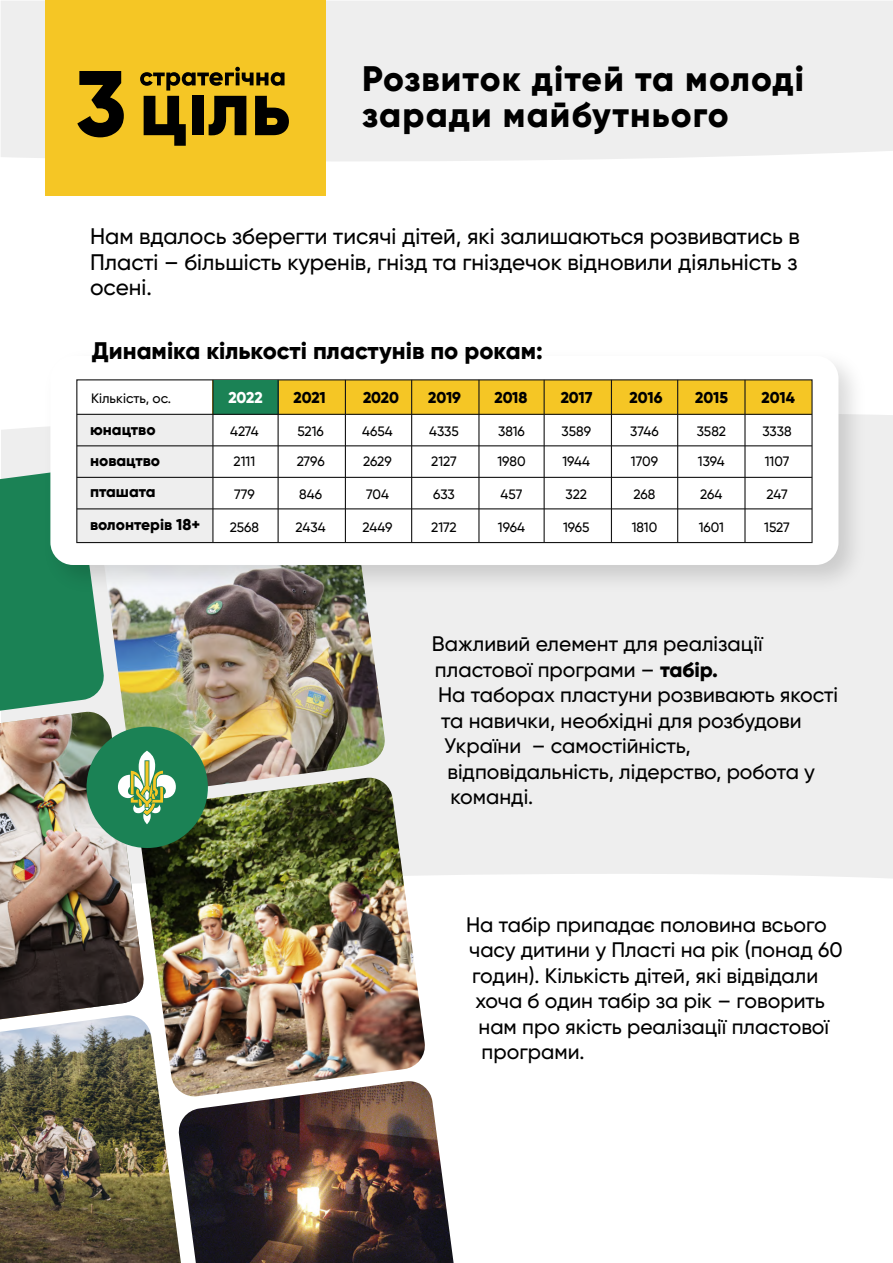
<style>
.page{position:relative;width:893px;height:1263px;background:#fff}
.page>*{position:absolute;margin:0;border:0;box-sizing:border-box;transform-origin:0 0}
.t1{font:800 93px "Gilroy";color:#000}
.t2{font:800 35.4px/36px "Gilroy";letter-spacing:.03em;color:#000}
.t3{font:800 24px "Gilroy";color:#000}
.t4{font:500 22.5px/25.5px "Gilroy";color:#000;text-align:justify}
.t5{font:500 21px "Gilroy";color:#000}
.t6{font:800 15.75px/31px "Gilroy";color:#000}
.t7{font:800 15.75px "Gilroy";color:#fff}
.t8{font:500 13.65px "Gilroy";color:#000}
.s1{font-weight:800}
</style>
<div class="page">
<svg style="left:1px;top:1px;width:892px;height:169px;background:#efefee"></svg>
<div style="left:45px;top:0;width:280px;height:195px;background:#f5c625"></div>
<svg style="left:140px;top:67px;width:149px;height:79px"></svg>
<div style="left:1px;top:415px;width:892px;height:463px;background:#eee"></div>
<img style="left:145px;top:778px;width:281px;height:303px">
<img style="left:105px;top:601px;width:281px;height:193px">
<img style="left:181px;top:1081px;width:273px;height:182px">
<img style="left:0;top:1015px;width:181px;height:248px">
<img style="left:0;top:712px;width:145px;height:307px">
<svg style="left:0;top:470px;width:105px;height:259px;background:#3c8e68"></svg>
<div style="left:87px;top:727px;width:121px;height:121px;background:#1b8255;border-radius:50%"></div>
<svg style="left:118px;top:751px;width:58px;height:73px"></svg>
<img style="left:35px;top:363px;width:840px;height:238px">
<div style="left:50px;top:356px;width:788px;height:209px;background:#fff;border-radius:23px"></div>
<div style="left:77px;top:414px;width:136px;height:128px;background:#eee"></div>
<div style="left:213px;top:380px;width:599px;height:34px;background:#f5c625"></div>
<div style="left:76px;top:379px;width:737px;height:164px;border:1px solid #161616"></div>
<div style="left:213px;top:380px;width:65px;height:34px;background:#1b8255"></div>
<hr style="left:212px;top:380px;width:1px;height:162px;background:#161616">
<hr style="left:278px;top:380px;width:1px;height:162px;background:#161616">
<hr style="left:345px;top:380px;width:1px;height:162px;background:#161616">
<hr style="left:411px;top:380px;width:1px;height:162px;background:#161616">
<hr style="left:478px;top:380px;width:1px;height:162px;background:#161616">
<hr style="left:544px;top:380px;width:1px;height:162px;background:#161616">
<hr style="left:611px;top:380px;width:1px;height:162px;background:#161616">
<hr style="left:677px;top:380px;width:1px;height:162px;background:#161616">
<hr style="left:744px;top:380px;width:1px;height:162px;background:#161616">
<hr style="left:77px;top:414px;width:735px;height:1px;background:#161616">
<hr style="left:77px;top:445px;width:735px;height:1px;background:#161616">
<hr style="left:77px;top:477px;width:735px;height:1px;background:#161616">
<hr style="left:77px;top:508px;width:735px;height:1px;background:#161616">
<h1 class="t1" style="left:75px;top:45px;width:53px">3</h1>
<h2 class="t2" style="left:362px;top:60px;width:444px">Розвиток дітей та молоді заради майбутнього</h2>
<p class="t4" style="left:90px;top:223px;width:711px">Нам вдалось зберегти тисячі дітей, які залишаються розвиватись в Пласті – більшість куренів, гнізд та гніздечок відновили діяльність з осені.</p>
<p class="t3" style="left:92px;top:336px;width:452px">Динаміка кількості пластунів по рокам:</p>
<p class="t8" style="left:91px;top:390px;width:81px">Кількість, ос.</p>
<p class="t7" style="left:228px;top:388px;width:36px">2022</p>
<p class="t6" style="left:294px;top:382px;width:34px">2021</p>
<p class="t6" style="left:363px;top:382px;width:37px">2020</p>
<p class="t6" style="left:428px;top:382px;width:34px">2019</p>
<p class="t6" style="left:494px;top:382px;width:35px">2018</p>
<p class="t6" style="left:561px;top:382px;width:33px">2017</p>
<p class="t6" style="left:630px;top:382px;width:34px">2016</p>
<p class="t6" style="left:695px;top:382px;width:34px">2015</p>
<p class="t6" style="left:762px;top:382px;width:35px">2014</p>
<p class="t6" style="left:90px;top:414px;width:72px">юнацтво новацтво пташата</p>
<p class="t6" style="left:90px;top:509px;width:112px">волонтерів 18+</p>
<p class="t8" style="left:230px;top:423px;width:30px">4274</p>
<p class="t8" style="left:297px;top:423px;width:28px">5216</p>
<p class="t8" style="left:362px;top:423px;width:32px">4654</p>
<p class="t8" style="left:429px;top:423px;width:31px">4335</p>
<p class="t8" style="left:498px;top:423px;width:28px">3816</p>
<p class="t8" style="left:561px;top:423px;width:31px">3589</p>
<p class="t8" style="left:630px;top:423px;width:30px">3746</p>
<p class="t8" style="left:697px;top:423px;width:31px">3582</p>
<p class="t8" style="left:762px;top:423px;width:31px">3338</p>
<p class="t8" style="left:234px;top:453px;width:23px">2111</p>
<p class="t8" style="left:297px;top:453px;width:29px">2796</p>
<p class="t8" style="left:363px;top:453px;width:30px">2629</p>
<p class="t8" style="left:431px;top:453px;width:27px">2127</p>
<p class="t8" style="left:497px;top:453px;width:30px">1980</p>
<p class="t8" style="left:562px;top:453px;width:29px">1944</p>
<p class="t8" style="left:631px;top:453px;width:29px">1709</p>
<p class="t8" style="left:698px;top:453px;width:28px">1394</p>
<p class="t8" style="left:765px;top:453px;width:26px">1107</p>
<p class="t8" style="left:234px;top:486px;width:22px">779</p>
<p class="t8" style="left:299px;top:486px;width:25px">846</p>
<p class="t8" style="left:366px;top:486px;width:24px">704</p>
<p class="t8" style="left:433px;top:486px;width:23px">633</p>
<p class="t8" style="left:501px;top:486px;width:23px">457</p>
<p class="t8" style="left:565px;top:486px;width:23px">322</p>
<p class="t8" style="left:634px;top:486px;width:23px">268</p>
<p class="t8" style="left:700px;top:486px;width:24px">264</p>
<p class="t8" style="left:766px;top:486px;width:23px">247</p>
<p class="t8" style="left:230px;top:519px;width:31px">2568</p>
<p class="t8" style="left:296px;top:519px;width:32px">2434</p>
<p class="t8" style="left:362px;top:519px;width:31px">2449</p>
<p class="t8" style="left:431px;top:519px;width:27px">2172</p>
<p class="t8" style="left:498px;top:519px;width:29px">1964</p>
<p class="t8" style="left:563px;top:519px;width:28px">1965</p>
<p class="t8" style="left:632px;top:519px;width:27px">1810</p>
<p class="t8" style="left:699px;top:519px;width:27px">1601</p>
<p class="t8" style="left:764px;top:519px;width:27px">1527</p>
<p class="t5" style="left:432px;top:631px;width:332px">Важливий елемент для реалізації</p>
<p class="t5" style="left:435px;top:656px;width:285px">пластової програми – <span class="s1">табір.</span></p>
<p class="t5" style="left:438px;top:682px;width:402px">На таборах пластуни розвивають якості</p>
<p class="t5" style="left:441px;top:707px;width:362px">та навички, необхідні для розбудови</p>
<p class="t5" style="left:444px;top:733px;width:248px">України – самостійність,</p>
<p class="t5" style="left:447px;top:758px;width:369px">відповідальність, лідерство, робота у</p>
<p class="t5" style="left:450px;top:784px;width:84px">команді.</p>
<p class="t5" style="left:466px;top:911px;width:362px">На табір припадає половина всього</p>
<p class="t5" style="left:469px;top:937px;width:375px">часу дитини у Пласті на рік (понад 60</p>
<p class="t5" style="left:472px;top:962px;width:347px">годин). Кількість дітей, які відвідали</p>
<p class="t5" style="left:475px;top:988px;width:351px">хоча б один табір за рік – говорить</p>
<p class="t5" style="left:478px;top:1013px;width:352px">нам про якість реалізації пластової</p>
<p class="t5" style="left:482px;top:1039px;width:105px">програми.</p>
</div>
